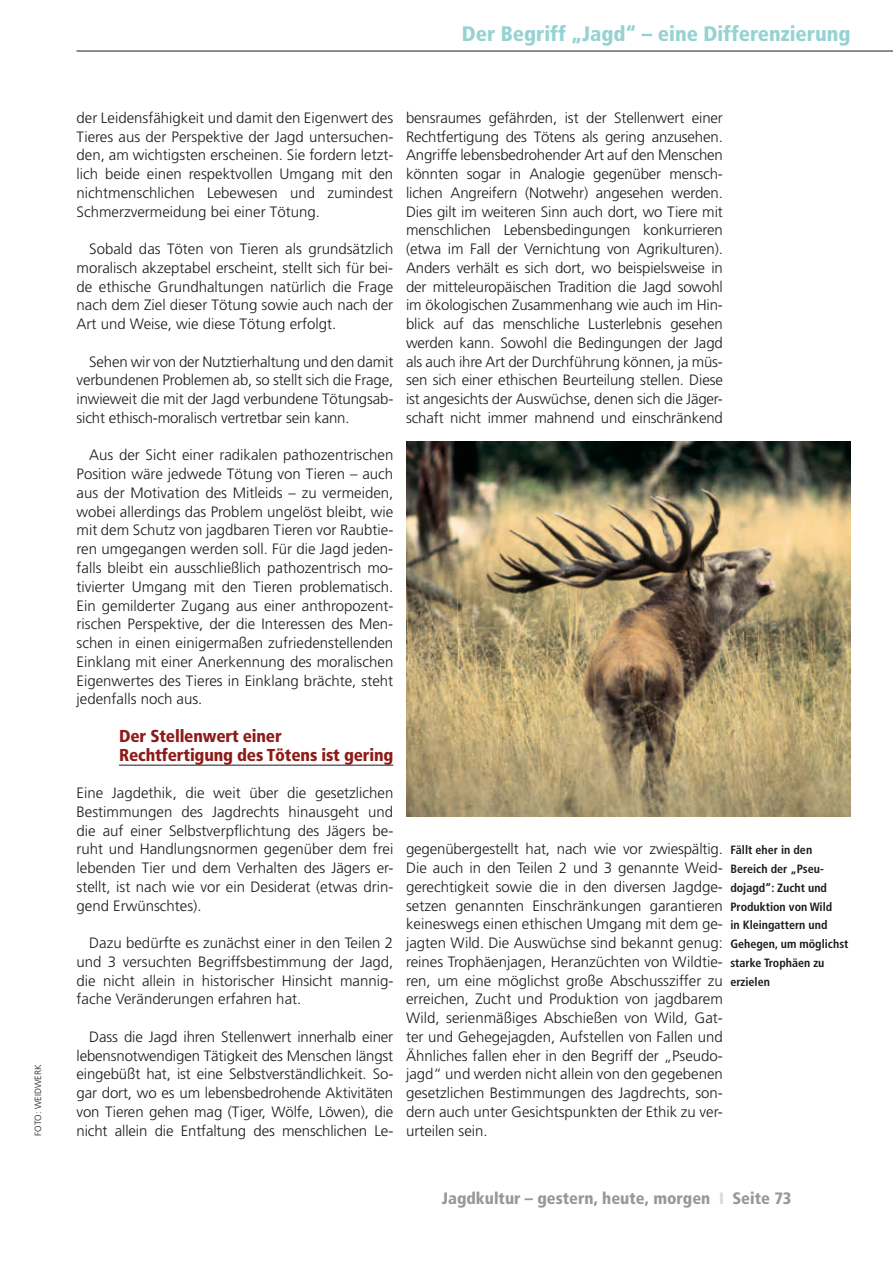
<style>
.page{position:relative;width:893px;height:1263px;background:#fff}
.page>*{position:absolute;margin:0;border:0;box-sizing:border-box;transform-origin:0 0}
.t1{font:900 condensed 21px "Frutiger";color:#96d2d2}
.t2{font:900 condensed 17.25px/18.8px "Frutiger";letter-spacing:-.01em;color:#8d1b18}
.t3{font:900 condensed 16.5px "Frutiger";color:#98989c}
.t4{font:300 15px/18.8px "Frutiger";color:#1b1c20;text-align:justify}
.t5{font:700 condensed 12px/18.8px "Frutiger";color:#1b1c20}
.t6{font:300 9px "Frutiger";color:#1b1c20}
.s1{color:#d8dadc}
</style>
<div class="page">
<hr style="left:77px;top:51px;width:816px;height:1px;background:#1b1c20">
<hr style="left:119px;top:765px;width:274px;height:1px;background:#1b1c20">
<img style="left:406px;top:442px;width:444px;height:375px">
<p class="t6" style="left:33px;top:1135px;width:72px;rotate:-90deg">Foto: Weidwerk</p>
<h1 class="t1" style="left:462px;top:21px;width:390px">Der Begriff „Jagd“ – eine Differenzierung</h1>
<p class="t4" style="left:77px;top:108px;width:318px">der Leidensfähigkeit und damit den Eigenwert des Tieres aus der Perspektive der Jagd untersuchen&shy;den, am wichtigsten erscheinen. Sie fordern letzt&shy;lich beide einen respektvollen Umgang mit den nichtmenschlichen Lebewesen und zumindest Schmerzvermeidung bei einer Tötung.</p>
<p class="t4" style="left:77px;top:240px;width:318px;text-indent:13px">Sobald das Töten von Tieren als grundsätzlich moralisch akzeptabel erscheint, stellt sich für bei&shy;de ethische Grundhaltungen natürlich die Frage nach dem Ziel dieser Tötung sowie auch nach der Art und Weise, wie diese Tötung erfolgt.</p>
<p class="t4" style="left:77px;top:352px;width:318px;text-indent:13px">Sehen wir von der Nutztierhaltung und den damit verbundenen Problemen ab, so stellt sich die Frage, inwieweit die mit der Jagd verbundene Tötungsab&shy;sicht ethisch-moralisch vertretbar sein kann.</p>
<p class="t4" style="left:77px;top:446px;width:318px;text-indent:13px">Aus der Sicht einer radikalen pathozentrischen Position wäre jedwede Tötung von Tieren – auch aus der Motivation des Mitleids – zu vermeiden, wobei allerdings das Problem ungelöst bleibt, wie mit dem Schutz von jagdbaren Tieren vor Raubtie&shy;ren umgegangen werden soll. Für die Jagd jeden&shy;falls bleibt ein ausschließlich pathozentrisch mo&shy;tivierter Umgang mit den Tieren problematisch.<br>Ein gemilderter Zugang aus einer anthropozent&shy;rischen Perspektive, der die Interessen des Men&shy;schen in einen einigermaßen zufriedenstellenden Einklang mit einer Anerkennung des moralischen Eigenwertes des Tieres in Einklang brächte, steht jedenfalls noch aus.</p>
<p class="t2" style="left:119px;top:726px;width:276px">Der Stellenwert einer<br>Rechtfertigung des Tötens ist gering</p>
<p class="t4" style="left:77px;top:783px;width:318px">Eine Jagdethik, die weit über die gesetzlichen Bestimmungen des Jagdrechts hinausgeht und die auf einer Selbstverpflichtung des Jägers be&shy;ruht und Handlungsnormen gegenüber dem frei lebenden Tier und dem Verhalten des Jägers er&shy;stellt, ist nach wie vor ein Desiderat (etwas drin&shy;gend Erwünschtes).</p>
<p class="t4" style="left:77px;top:933px;width:318px;text-indent:13px">Dazu bedürfte es zunächst einer in den Teilen 2 und 3 versuchten Begriffsbestimmung der Jagd, die nicht allein in historischer Hinsicht mannig&shy;fache Veränderungen erfahren hat.</p>
<p class="t4" style="left:77px;top:1027px;width:318px;text-indent:13px">Dass die Jagd ihren Stellenwert innerhalb einer lebensnotwendigen Tätigkeit des Menschen längst eingebüßt hat, ist eine Selbstverständlichkeit. So&shy;gar dort, wo es um lebensbedrohende Aktivitäten von Tieren gehen mag (Tiger, Wölfe, Löwen), die nicht allein die Entfaltung des menschlichen Le-</p>
<p class="t4" style="left:406px;top:108px;width:318px">bensraumes gefährden, ist der Stellenwert einer Rechtfertigung des Tötens als gering anzusehen.<br>Angriffe lebensbedrohender Art auf den Menschen könnten sogar in Analogie gegenüber mensch&shy;lichen Angreifern (Notwehr) angesehen werden.<br>Dies gilt im weiteren Sinn auch dort, wo Tiere mit menschlichen Lebensbedingungen konkurrieren (etwa im Fall der Vernichtung von Agrikulturen).<br>Anders verhält es sich dort, wo beispielsweise in der mitteleuropäischen Tradition die Jagd sowohl im ökologischen Zusammenhang wie auch im Hin&shy;blick auf das menschliche Lusterlebnis gesehen werden kann. Sowohl die Bedingungen der Jagd als auch ihre Art der Durchführung können, ja müs&shy;sen sich einer ethischen Beurteilung stellen. Diese ist angesichts der Auswüchse, denen sich die Jäger&shy;schaft nicht immer mahnend und einschränkend</p>
<p class="t4" style="left:406px;top:840px;width:318px">gegenübergestellt hat, nach wie vor zwiespältig.<br>Die auch in den Teilen 2 und 3 genannte Weid&shy;gerechtigkeit sowie die in den diversen Jagdge&shy;setzen genannten Einschränkungen garantieren keineswegs einen ethischen Umgang mit dem ge&shy;jagten Wild. Die Auswüchse sind bekannt genug: reines Trophäenjagen, Heranzüchten von Wildtie&shy;ren, um eine möglichst große Abschussziffer zu erreichen, Zucht und Produktion von jagdbarem Wild, serienmäßiges Abschießen von Wild, Gat&shy;ter und Gehegejagden, Aufstellen von Fallen und Ähnliches fallen eher in den Begriff der „Pseudo&shy;jagd“ und werden nicht allein von den gegebenen gesetzlichen Bestimmungen des Jagdrechts, son&shy;dern auch unter Gesichtspunkten der Ethik zu ver&shy;urteilen sein.</p>
<p class="t5" style="left:730px;top:841px;width:120px">Fällt eher in den<br>Bereich der „Pseu&shy;dojagd“: Zucht und<br>Produktion von Wild<br>in Kleingattern und<br>Gehegen, um möglichst starke Trophäen zu erzielen</p>
<p class="t3" style="left:442px;top:1188px;width:351px">Jagdkultur – gestern, heute, morgen <span class="s1">I</span> Seite 73</p>
</div>
